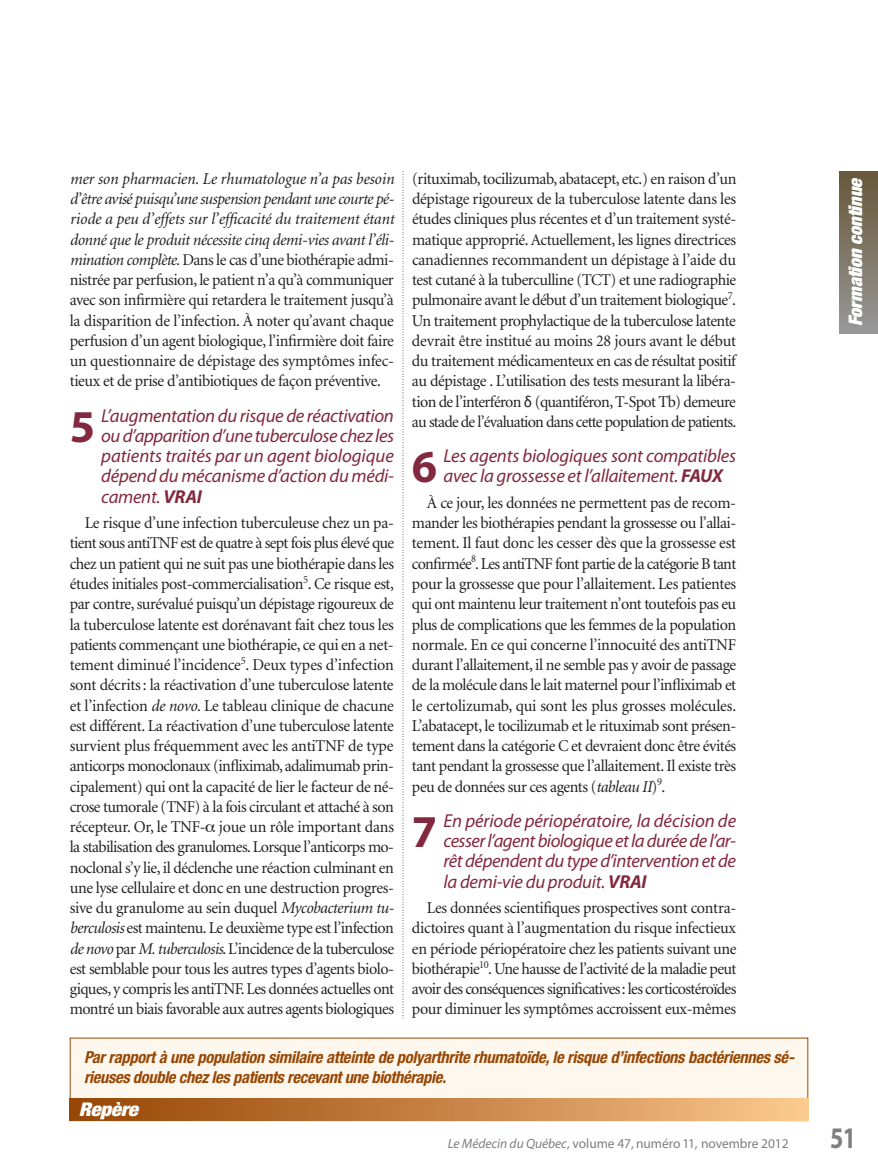
<style>
.page{position:relative;width:878px;height:1175px;background:#fff}
.page>*{position:absolute;margin:0;border:0;box-sizing:border-box;transform-origin:0 0}
.t1{font:700 45.75px "Myriad Pro";color:#82293f}
.t2{font:700 30px "Myriad Pro";color:#7d7f81;scale:.8 1}
.t3{font:italic 900 condensed 18.9px "Helvetica Neue";letter-spacing:-.015em;color:#fff;scale:1.11 1}
.t4{font:italic 18.75px/20.2px "Myriad Pro";letter-spacing:-.015em;color:#82293f;text-align:justify}
.t5{font:italic 900 expanded 18.75px "Helvetica Neue";color:#fff}
.t6{font:16.5px/20.2px "Minion";letter-spacing:-.03em;color:#231f20;text-align:justify}
.t7{font:italic 700 condensed 16.5px/20.2px "Helvetica Neue";letter-spacing:-.015em;color:#974705}
.t8{font:13.5px "Myriad Pro";letter-spacing:-.005em;color:#7d7f81}
.s1{font-style:italic}
.s2{font-weight:700}
.s3{font-family:"Calibri"}
</style>
<div class="page">
<svg style="left:402px;top:172px;width:1px;height:847px"></svg>
<div style="left:839px;top:172px;width:39px;height:162px;background:linear-gradient(to bottom,#68583a,#969797)"></div>
<div style="left:70px;top:1038px;width:737px;height:82px;background:#fef7ed"></div>
<div style="left:70px;top:1098px;width:738px;height:22px;background:linear-gradient(to right,#954302,#fac68a)"></div>
<p class="t6" style="left:70px;top:170px;width:326px"><span class="s1">mer son pharmacien. Le rhumatologue n’a pas besoin d’être avisé puisqu’une suspension pendant une courte pé&shy;riode a peu d’effets sur l’efficacité du traitement étant donné que le produit nécessite cinq demi-vies avant l’éli&shy;mination complète.</span> Dans le cas d’une biothérapie admi&shy;nistrée par perfusion, le patient n’a qu’à communiquer avec son infirmière qui retardera le traitement jusqu’à la disparition de l’infection. À noter qu’avant chaque perfusion d’un agent biologique, l’infirmière doit faire un questionnaire de dépistage des symptômes infec&shy;tieux et de prise d’antibiotiques de façon préventive.</p>
<h1 class="t1" style="left:70px;top:409px;width:27px">5</h1>
<p class="t4" style="left:101px;top:407px;width:294px">L’augmentation du risque de réactivation ou d’apparition d’une tuberculose chez les patients traités par un agent biologique dépend du mécanisme d’action du médi&shy;cament. <span class="s2">VRAI</span></p>
<p class="t6" style="left:70px;top:514px;width:326px;text-indent:15px">Le risque d’une infection tuberculeuse chez un pa&shy;tient sous antiTNF est de quatre à sept fois plus élevé que chez un patient qui ne suit pas une biothérapie dans les études initiales post-commercialisation<sup>5</sup>. Ce risque est, par contre, surévalué puisqu’un dépistage rigoureux de la tuberculose latente est dorénavant fait chez tous les patients commençant une biothérapie, ce qui en a net&shy;tement diminué l’incidence<sup>5</sup>. Deux types d’infection sont décrits : la réactivation d’une tuber culose latente et l’infection <span class="s1">de novo</span>. Le tableau clinique de chacune est différent. La réactivation d’une tuberculose latente survient plus fréquemment avec les antiTNF de type anticorps monoclonaux (infliximab, adalimumab prin&shy;cipalement) qui ont la capacité de lier le facteur de né&shy;crose tumorale (TNF) à la fois circulant et attaché à son récepteur. Or, le TNF- joue un rôle important dans la stabilisation des granulomes. Lorsque l’anticorps mo&shy;noclonal s’y lie, il déclenche une réaction culminant en une lyse cellulaire et donc en une destruction progres&shy;sive du granulome au sein duquel <span class="s1">Mycobacterium tu&shy;berculosis</span> est maintenu. Le deuxième type est l’infection <span class="s1">de novo</span> par <span class="s1">M. tuberculosis</span>. L’inci dence de la tuberculose est semblable pour tous les au tres types d’agents biolo&shy;giques, y compris les antiTNF. Les données actuelles ont montré un biais favorable aux autres agents biologi ques</p>
<p class="t6" style="left:412px;top:170px;width:326px">(rituximab, tocilizumab, abatacept, etc.) en raison d’un dépistage rigoureux de la tuberculose latente dans les études cliniques plus récentes et d’un traitement systé&shy;matique approprié. Actuellement, les lignes directrices canadiennes recommandent un dépistage à l’aide du test cutané à la tuberculline (TCT) et une radiographie pulmonaire avant le début d’un traitement biologique<sup>7</sup>.<br>Un traitement prophylactique de la tuberculose latente devrait être institué au moins 28 jours avant le début du traitement médicamenteux en cas de résultat positif au dépistage . L’utilisation des tests mesurant la libéra&shy;tion de l’interféron <span class="s3">δ</span> (quantiféron, T-Spot Tb) demeure au stade de l’évaluation dans cette population de patients.</p>
<h1 class="t1" style="left:412px;top:450px;width:27px">6</h1>
<p class="t4" style="left:443px;top:447px;width:294px">Les agents biologiques sont compatibles avec la grossesse et l’allaitement. <span class="s2">FAUX</span></p>
<p class="t6" style="left:412px;top:494px;width:326px;text-indent:15px">À ce jour, les données ne permettent pas de recom&shy;mander les biothérapies pendant la grossesse ou l’allai&shy;tement. Il faut donc les cesser dès que la grossesse est confirmée<sup>8</sup>. Les antiTNF font partie de la catégorie B tant pour la grossesse que pour l’allaitement. Les patientes qui ont maintenu leur traitement n’ont toutefois pas eu plus de complications que les femmes de la population normale. En ce qui concerne l’innocuité des antiTNF durant l’allaitement, il ne semble pas y avoir de passage de la molécule dans le lait maternel pour l’infliximab et le certolizumab, qui sont les plus grosses molécules.<br>L’abatacept, le tocilizumab et le rituximab sont présen&shy;tement dans la catégorie C et devraient donc être évités tant pendant la grossesse que l’allaitement. Il existe très peu de données sur ces agents (<span class="s1">tableau II</span>)<sup>9</sup>.</p>
<h1 class="t1" style="left:412px;top:814px;width:27px">7</h1>
<p class="t4" style="left:443px;top:812px;width:294px">En période périopératoire, la décision de cesser l’agent biologique et la durée de l’ar&shy;rêt dépendent du type d’intervention et de la demi-vie du produit. <span class="s2">VRAI</span></p>
<p class="t6" style="left:412px;top:899px;width:326px;text-indent:15px">Les données scientifiques prospectives sont contra&shy;dictoires quant à l’augmentation du risque infectieux en période périopératoire chez les patients suivant une biothérapie<sup>10</sup>. Une hausse de l’activité de la maladie peut avoir des conséquences significatives : les corticostéroïdes pour diminuer les symptômes accroissent eux-mêmes</p>
<p class="t7" style="left:84px;top:1048px;width:709px">Par rapport à une population similaire atteinte de polyarthrite rhumatoïde, le risque d’infections bactériennes sé&shy;rieuses double chez les patients recevant une biothérapie.</p>
<p class="t3" style="left:79px;top:1102px;width:55px">Repère</p>
<p class="t8" style="left:448px;top:1138px;width:342px"><span class="s1">Le Médecin du Québec,</span> volume 47, numéro 11, novembre 2012</p>
<p class="t5" style="left:848px;top:326px;width:151px;rotate:-90deg">Formation continue</p>
<h2 class="t2" style="left:830px;top:1126px;width:34px">51</h2>
</div>
